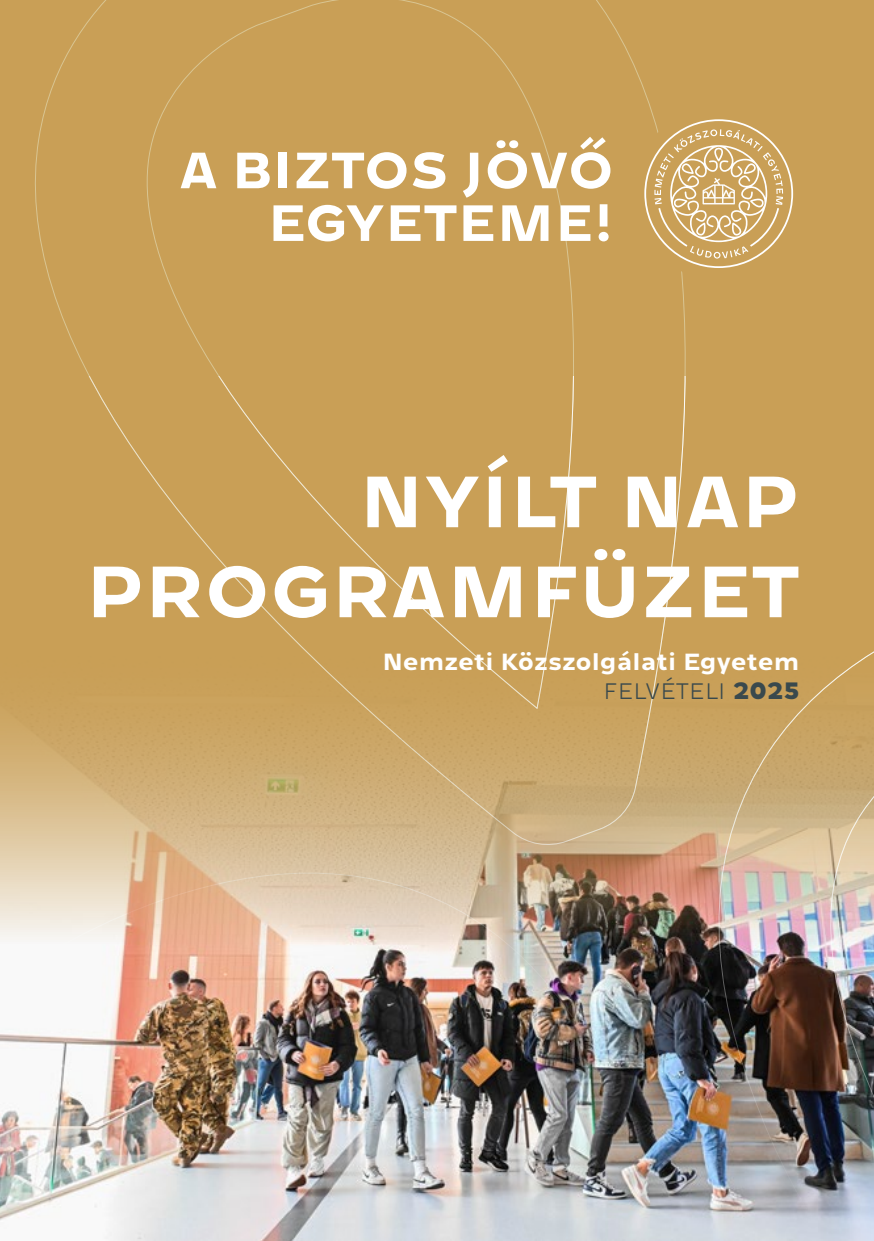
<style>
.page{position:relative;width:874px;height:1241px;background:#fff}
.page>*{position:absolute;margin:0;border:0;box-sizing:border-box;transform-origin:0 0}
.t1{font:700 74.9px/90px "Westeinde Caption";letter-spacing:.02em;color:#fff;text-align:right}
.t2{font:700 52.68px/52.7px "Westeinde Caption";letter-spacing:.02em;color:#fff;text-align:right}
.t3{font:700 24.15px/29.1px "Westeinde Caption";color:#fff;text-align:right}
.s1{font-weight:100;color:#39494d}
.s2{font-weight:800;color:#39494d}
</style>
<div class="page">
<div style="left:0;top:0;width:873px;height:377px;background:#c99f56"></div>
<img style="left:0;top:377px;width:873px;height:863px">
<div style="left:632px;top:107px;width:172px;height:173px;background:#c99f56;border-radius:50%"></div>
<svg style="left:644px;top:119px;width:148px;height:149px"></svg>
<h2 class="t2" style="left:179px;top:139px;width:435px">A BIZTOS JÖVŐ<br>EGYETEME!</h2>
<h1 class="t1" style="left:86px;top:450px;width:714px">NYÍLT NAP<br>PROGRAMFÜZET</h1>
<p class="t3" style="left:382px;top:645px;width:418px">Nemzeti Közszolgálati Egyetem<br><span class="s1">FELVÉTELI</span> <span class="s2">2025</span></p>
</div>
